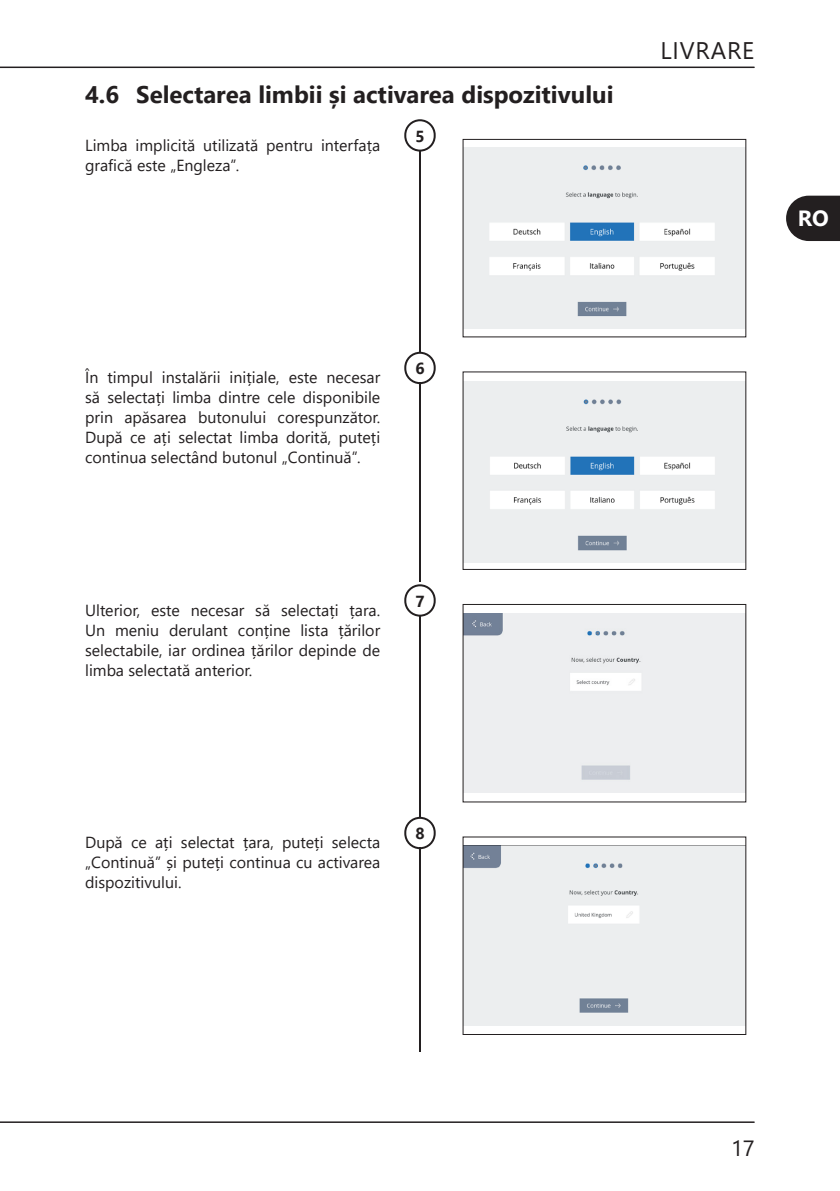
<style>
.page{position:relative;width:840px;height:1191px;background:#fff}
.page>*{position:absolute;margin:0;border:0;box-sizing:border-box;transform-origin:0 0}
.t1{font:700 24px "Segoe UI";color:#231f20}
.t2{font:24px "Segoe UI";color:#231f20}
.t3{font:22px "Segoe UI";color:#231f20}
.t4{font:700 22px "Segoe UI";color:#fff}
.t5{font:16px/20px "Segoe UI";color:#231f20;text-align:justify}
.t6{font:700 16px "Segoe UI";color:#231f20}
</style>
<div class="page">
<hr style="left:0;top:67px;width:753px;height:1px;background:#231f20">
<hr style="left:0;top:1121px;width:753px;height:2px;background:#231f20">
<svg style="left:786px;top:195px;width:53px;height:46px;background:#3a3637"></svg>
<div style="left:404px;top:119px;width:31px;height:33px;border:2px solid #231f20;border-radius:15px"></div>
<hr style="left:419px;top:150px;width:2px;height:204px;background:#231f20">
<img style="left:464px;top:147px;width:280px;height:181px">
<div style="left:404px;top:352px;width:31px;height:32px;border:2px solid #231f20;border-radius:15px"></div>
<hr style="left:419px;top:383px;width:2px;height:198px;background:#231f20">
<img style="left:464px;top:382px;width:280px;height:180px">
<div style="left:404px;top:584px;width:31px;height:32px;border:2px solid #231f20;border-radius:15px"></div>
<hr style="left:419px;top:615px;width:2px;height:204px;background:#231f20">
<div style="left:464px;top:613px;width:280px;height:180px;background:#edeef0"></div>
<div style="left:462px;top:604px;width:284px;height:198px;border:1px solid #231f20"></div>
<div style="left:404px;top:817px;width:31px;height:32px;border:2px solid #231f20;border-radius:15px"></div>
<hr style="left:419px;top:847px;width:2px;height:205px;background:#231f20">
<img style="left:464px;top:845px;width:280px;height:180px">
<div style="left:462px;top:836px;width:284px;height:199px;border:1px solid #231f20"></div>
<h1 class="t1" style="left:85px;top:71px;width:529px">4.6 Selectarea limbii și activarea dispozitivului</h1>
<p class="t5" style="left:85px;top:133px;width:296px">Limba implicită utilizată pentru interfața grafică este „Engleza”.</p>
<p class="t6" style="left:415px;top:121px;width:11px">5</p>
<h1 class="t2" style="left:660px;top:28px;width:27px">Livrare</h1>
<h2 class="t4" style="left:797px;top:198px;width:32px">RO</h2>
<p class="t5" style="left:85px;top:366px;width:296px">În timpul instalării inițiale, este necesar să selectați limba dintre cele disponibile prin apăsarea butonului corespunzător.<br>După ce ați selectat limba dorită, puteți continua selectând butonul „Continuă”.</p>
<p class="t6" style="left:415px;top:353px;width:11px">6</p>
<p class="t5" style="left:85px;top:598px;width:296px">Ulterior, este necesar să selectați țara.<br>Un meniu derulant conține lista țărilor selectabile, iar ordinea țărilor depinde de limba selectată anterior.</p>
<p class="t6" style="left:415px;top:586px;width:11px">7</p>
<p class="t5" style="left:85px;top:831px;width:296px">După ce ați selectat țara, puteți selecta „Continuă” și puteți continua cu activarea dispozitivului.</p>
<p class="t6" style="left:415px;top:818px;width:11px">8</p>
<h2 class="t3" style="left:730px;top:1127px;width:25px">17</h2>
</div>
